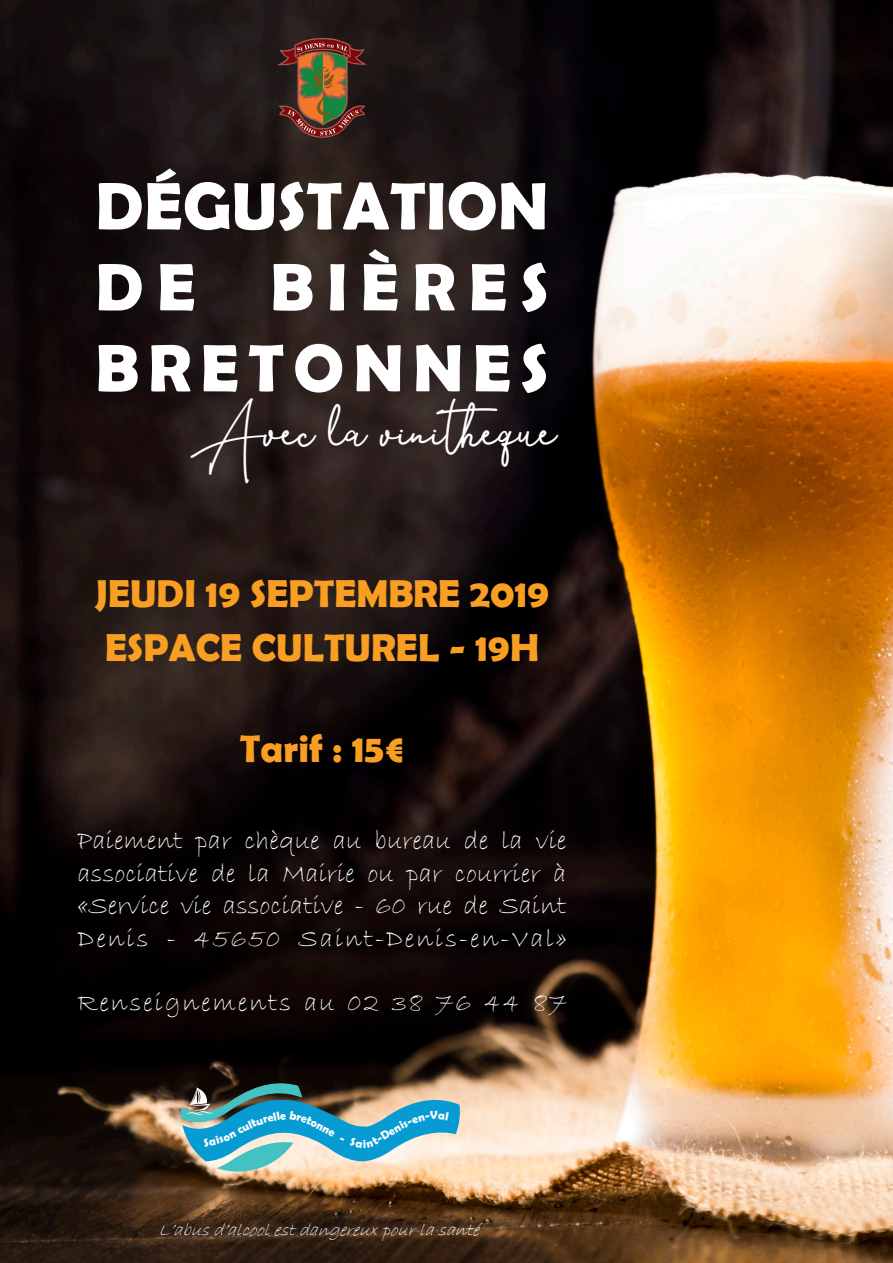
<style>
.page{position:relative;width:893px;height:1263px;background:#fff}
.page>*{position:absolute;margin:0;border:0;box-sizing:border-box;transform-origin:0 0}
.t1{font:700 67.5px/81px "Berlin Sans FB Demi";letter-spacing:.01em;color:#fff}
.t2{font:700 67.5px "Berlin Sans FB Demi";letter-spacing:.14em;color:#fff}
.t3{font:45px "Southern Jannie";color:#fff}
.t4{font:700 39px "Berlin Sans FB Demi";color:#f89e23}
.t5{font:27px "Bradley Hand ITC";color:#fff}
.t6{font:27px "Bradley Hand ITC";letter-spacing:.07em;color:#fff}
.t7{font:italic 18px "Bradley Hand ITC";color:#fff}
</style>
<div class="page">
<img style="left:0;top:0;width:893px;height:1263px">
<svg style="left:277px;top:37px;width:90px;height:101px;background:#62422b"></svg>
<svg style="left:181px;top:1081px;width:279px;height:90px;background:#6a9ea7"></svg>
<p class="t1" style="left:96px;top:165px;width:454px">DÉGUSTATION<br>DE BIÈRES</p>
<p class="t2" style="left:96px;top:329px;width:454px">BRETONNES</p>
<p class="t3" style="left:205px;top:406px;width:354px">Avec la vinithèque</p>
<p class="t4" style="left:95px;top:571px;width:456px">JEUDI 19 SEPTEMBRE 2019</p>
<p class="t4" style="left:105px;top:625px;width:435px">ESPACE CULTUREL - 19H</p>
<p class="t4" style="left:240px;top:726px;width:166px">Tarif : 15€</p>
<p class="t5" style="left:78px;top:824px;width:490px">Paiement par chèque au bureau de la vie</p>
<p class="t5" style="left:78px;top:856px;width:490px">associative de la Mairie ou par courrier à</p>
<p class="t5" style="left:78px;top:888px;width:490px">«Service vie associative - 60 rue de Saint</p>
<p class="t6" style="left:78px;top:921px;width:490px">Denis - 45650 Saint-Denis-en-Val»</p>
<p class="t6" style="left:78px;top:986px;width:490px">Renseignements au 02 38 76 44 87</p>
<p class="t7" style="left:158px;top:1219px;width:330px">L’abusd’alcoolestdangereuxpourlasanté</p>
</div>
